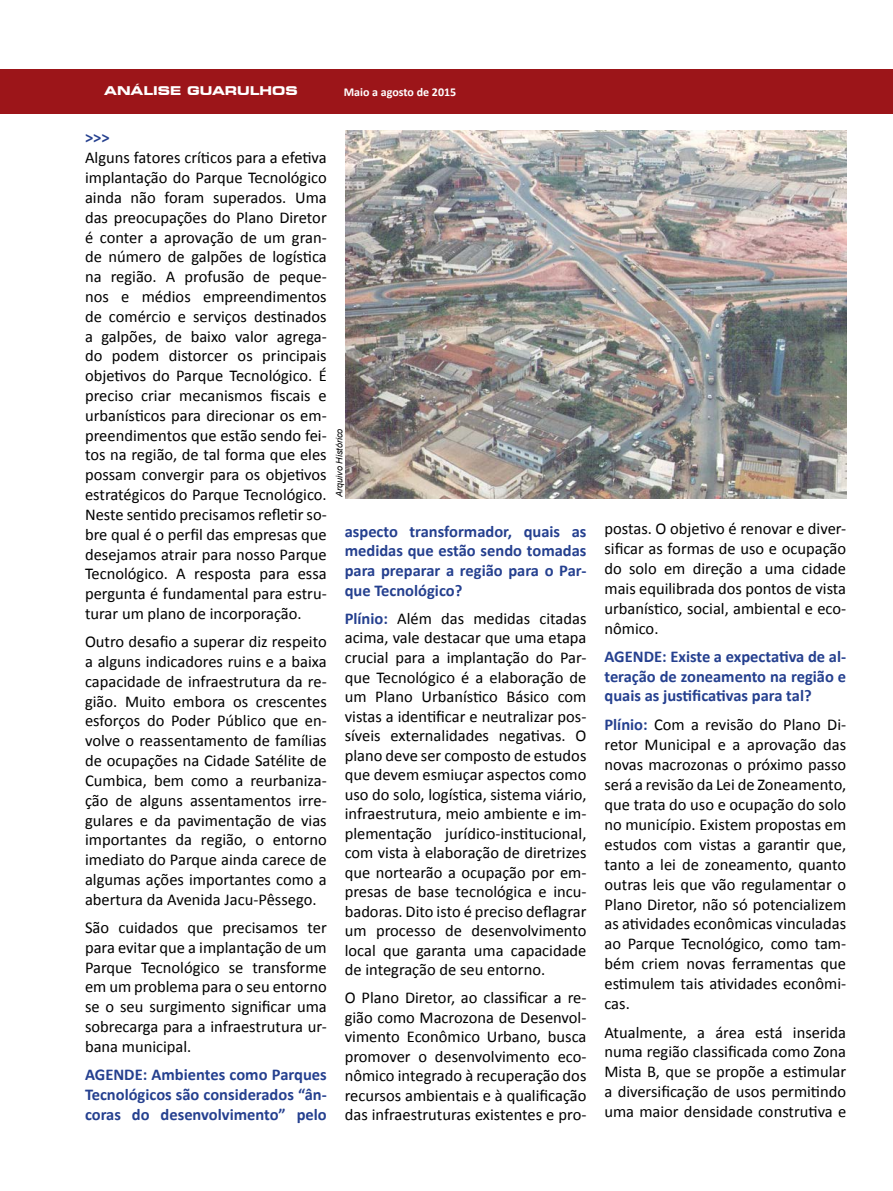
<style>
.page{position:relative;width:893px;height:1191px;background:#fff}
.page>*{position:absolute;margin:0;border:0;box-sizing:border-box;transform-origin:0 0}
.t1{font:16.5px/19.8px "Calibri";color:#000;text-align:justify}
.t2{font:700 16.5px/19.8px "Calibri";color:#25408f;text-align:justify}
.t3{font:700 12px "Calibri";color:#fff}
.t4{font:700 expanded 12px "Square 721 BT";color:#fff}
.t5{font:italic 9px "Arial";color:#000}
.s1{font-weight:700;color:#25408f}
</style>
<div class="page">
<div style="left:0;top:69px;width:893px;height:44px;background:#9c1519"></div>
<img style="left:345px;top:131px;width:501px;height:367px">
<p class="t4" style="left:104px;top:84px;width:195px">ANÁLISE GUARULHOS</p>
<p class="t3" style="left:344px;top:84px;width:114px">Maio a agosto de 2015</p>
<p class="t2" style="left:85px;top:128px;width:26px">&gt;&gt;&gt;</p>
<p class="t1" style="left:85px;top:148px;width:243px">Alguns fatores críticos para a efetiva implantação do Parque Tecnológico ainda não foram superados. Uma das preocupações do Plano Diretor é conter a aprovação de um gran&shy;de número de galpões de logística na região. A profusão de peque&shy;nos e médios empreendimentos de comércio e serviços destinados a galpões, de baixo valor agrega&shy;do podem distorcer os principais objetivos do Parque Tecnológico. É preciso criar mecanismos fiscais e urbanísticos para direcionar os em&shy;preendimentos que estão sendo fei&shy;tos na região, de tal forma que eles possam convergir para os objetivos estratégicos do Parque Tecnológico.<br>Neste sentido precisamos refletir so&shy;bre qual é o perfil das empresas que desejamos atrair para nosso Parque Tecnológico. A resposta para essa pergunta é fundamental para estru&shy;turar um plano de incorporação.</p>
<p class="t1" style="left:85px;top:632px;width:243px">Outro desafio a superar diz respeito a alguns indicadores ruins e a baixa capacidade de infraestrutura da re&shy;gião. Muito embora os crescentes esforços do Poder Público que en&shy;volve o reassentamento de famílias de ocupações na Cidade Satélite de Cumbica, bem como a reurbaniza&shy;ção de alguns assentamentos irre&shy;gulares e da pavimentação de vias importantes da região, o entorno imediato do Parque ainda carece de algumas ações importantes como a abertura da Avenida Jacu-Pêssego.</p>
<p class="t1" style="left:85px;top:917px;width:243px">São cuidados que precisamos ter para evitar que a implantação de um Parque Tecnológico se transforme em um problema para o seu entorno se o seu surgimento significar uma sobrecarga para a infraestrutura ur&shy;bana municipal.</p>
<p class="t2" style="left:85px;top:1064px;width:243px">AGENDE: Ambientes como Parques Tecnológicos são considerados “ân&shy;coras do desenvolvimento” pelo</p>
<p class="t5" style="left:333px;top:497px;width:70px;rotate:-90deg">Arquivo Histórico</p>
<p class="t2" style="left:345px;top:521px;width:243px">aspecto transformador, quais as medidas que estão sendo tomadas para preparar a região para o Par&shy;que Tecnológico?</p>
<p class="t1" style="left:345px;top:609px;width:243px"><span class="s1">Plínio:</span> Além das medidas citadas acima, vale destacar que uma etapa crucial para a implantação do Par&shy;que Tecnológico é a elaboração de um Plano Urbanístico Básico com vistas a identificar e neutralizar pos&shy;síveis externalidades negativas. O plano deve ser composto de estudos que devem esmiuçar aspectos como uso do solo, logística, sistema viário, infraestrutura, meio ambiente e im&shy;plementação jurídico-institucional, com vista à elaboração de diretrizes que nortearão a ocupação por em&shy;presas de base tecnológica e incu&shy;badoras. Dito isto é preciso deflagrar um processo de desenvolvimento local que garanta uma capacidade de integração de seu entorno.</p>
<p class="t1" style="left:345px;top:988px;width:243px">O Plano Diretor, ao classificar a re&shy;gião como Macrozona de Desenvol&shy;vimento Econômico Urbano, busca promover o desenvolvimento eco&shy;nômico integrado à recuperação dos recursos ambientais e à qualificação das infraestruturas existentes e pro-</p>
<p class="t1" style="left:604px;top:519px;width:243px">postas. O objetivo é renovar e diver&shy;sificar as formas de uso e ocupação do solo em direção a uma cidade mais equilibrada dos pontos de vista urbanístico, social, ambiental e eco&shy;nômico.</p>
<p class="t2" style="left:604px;top:646px;width:243px">AGENDE: Existe a expectativa de al&shy;teração de zoneamento na região e quais as justificativas para tal?</p>
<p class="t1" style="left:604px;top:714px;width:243px"><span class="s1">Plínio:</span> Com a revisão do Plano Di&shy;retor Municipal e a aprovação das novas macrozonas o próximo passo será a revisão da Lei de Zoneamento, que trata do uso e ocupação do solo no município. Existem propostas em estudos com vistas a garantir que, tanto a lei de zoneamento, quanto outras leis que vão regulamentar o Plano Diretor, não só potencializem as atividades econômicas vinculadas ao Parque Tecnológico, como tam&shy;bém criem novas ferramentas que estimulem tais atividades econômi&shy;cas.</p>
<p class="t1" style="left:604px;top:1022px;width:243px">Atualmente, a área está inserida numa região classificada como Zona Mista B, que se propõe a estimular a diversificação de usos permitindo uma maior densidade construtiva e</p>
</div>
